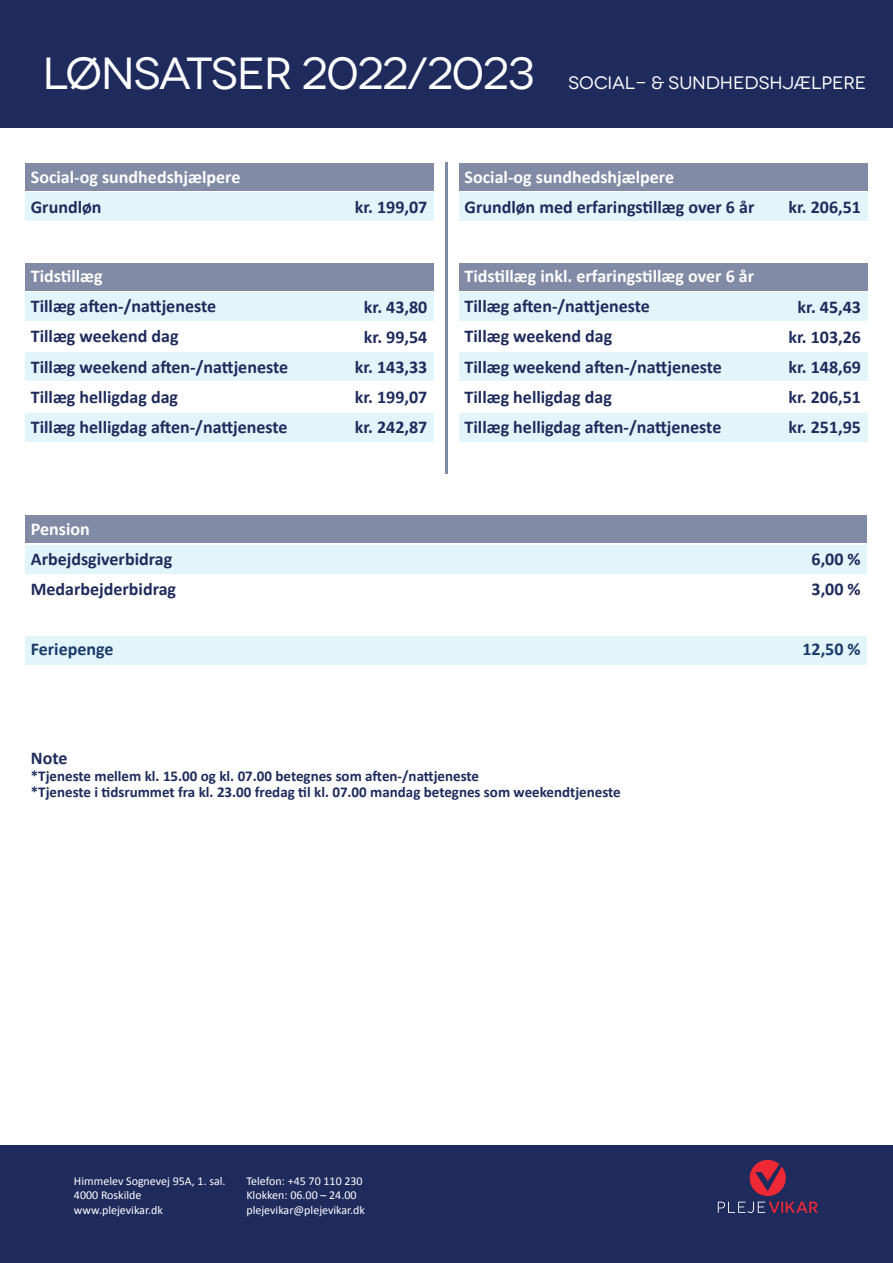
<style>
.page{position:relative;width:893px;height:1263px;background:#fff}
.page>*{position:absolute;margin:0;border:0;box-sizing:border-box;transform-origin:0 0}
.t1{font:45px "Novecentowide";letter-spacing:-.025em;color:#fff}
.t2{font:700 18px/30px "Calibri";color:#1f2b5d}
.t3{font:700 18px "Calibri";color:#fff}
.t4{font:18px "Novecentowide";color:#fff}
.t5{font:700 15px/16.5px "Calibri";color:#1f2b5d}
.t6{font:12px/14.4px "Calibri";color:#fff}
</style>
<div class="page">
<div style="left:0;top:0;width:893px;height:128px;background:#1f2b5d"></div>
<div style="left:0;top:1145px;width:893px;height:118px;background:#1f2b5d"></div>
<svg style="left:718px;top:1160px;width:100px;height:53px"></svg>
<div style="left:26px;top:293px;width:408px;height:28px;background:#e2f5fa"></div>
<div style="left:26px;top:352px;width:408px;height:29px;background:#e2f5fa"></div>
<div style="left:26px;top:414px;width:408px;height:28px;background:#e2f5fa"></div>
<div style="left:26px;top:193px;width:408px;height:28px;background:#e2f5fa"></div>
<div style="left:26px;top:163px;width:408px;height:27px;background:#828ba5"></div>
<div style="left:26px;top:263px;width:408px;height:27px;background:#828ba5"></div>
<div style="left:26px;top:545px;width:841px;height:29px;background:#e2f5fa"></div>
<div style="left:26px;top:515px;width:841px;height:28px;background:#828ba5"></div>
<div style="left:459px;top:293px;width:408px;height:28px;background:#e2f5fa"></div>
<div style="left:459px;top:352px;width:408px;height:29px;background:#e2f5fa"></div>
<div style="left:459px;top:414px;width:408px;height:28px;background:#e2f5fa"></div>
<div style="left:459px;top:193px;width:408px;height:28px;background:#e2f5fa"></div>
<div style="left:459px;top:163px;width:408px;height:27px;background:#828ba5"></div>
<div style="left:459px;top:263px;width:408px;height:27px;background:#828ba5"></div>
<hr style="left:445px;top:163px;width:3px;height:311px;background:#1c2d5c">
<div style="left:26px;top:636px;width:841px;height:28px;background:#e2f5fa"></div>
<h1 class="t1" style="left:43px;top:47px;width:493px">LØNSATSER 2022/2023</h1>
<p class="t4" style="left:568px;top:72px;width:299px">SOCIAL- &amp; SUNDHEDSHJÆLPERE</p>
<p class="t3" style="left:31px;top:164px;width:211px">Social-og sundhedshjælpere</p>
<p class="t2" style="left:31px;top:191px;width:72px">Grundløn</p>
<p class="t2" style="left:355px;top:191px;width:74px">kr. 199,07</p>
<p class="t3" style="left:31px;top:264px;width:73px">Tidstillæg</p>
<p class="t2" style="left:31px;top:291px;width:259px">Tillæg aften-/nattjeneste<br>Tillæg weekend dag<br>Tillæg weekend aften-/nattjeneste<br>Tillæg helligdag dag<br>Tillæg helligdag aften-/nattjeneste</p>
<p class="t2" style="left:355px;top:291px;width:74px;text-align:center">kr. 43,80 kr. 99,54 kr. 143,33 kr. 199,07 kr. 242,87</p>
<p class="t3" style="left:31px;top:516px;width:60px">Pension</p>
<p class="t2" style="left:31px;top:543px;width:147px">Arbejdsgiverbidrag<br>Medarbejderbidrag</p>
<p class="t2" style="left:31px;top:633px;width:84px">Feriepenge</p>
<p class="t3" style="left:465px;top:164px;width:211px">Social-og sundhedshjælpere</p>
<p class="t2" style="left:465px;top:191px;width:291px">Grundløn med erfaringstillæg over 6 år</p>
<p class="t2" style="left:788px;top:191px;width:74px">kr. 206,51</p>
<p class="t3" style="left:465px;top:264px;width:291px">Tidstillæg inkl. erfaringstillæg over 6 år</p>
<p class="t2" style="left:465px;top:291px;width:259px">Tillæg aften-/nattjeneste<br>Tillæg weekend dag<br>Tillæg weekend aften-/nattjeneste<br>Tillæg helligdag dag<br>Tillæg helligdag aften-/nattjeneste</p>
<p class="t2" style="left:788px;top:291px;width:74px;text-align:center">kr. 45,43 kr. 103,26 kr. 148,69 kr. 206,51 kr. 251,95</p>
<p class="t2" style="left:811px;top:543px;width:51px">6,00 %<br>3,00 %</p>
<p class="t2" style="left:802px;top:633px;width:60px">12,50 %</p>
<p class="t2" style="left:31px;top:742px;width:38px">Note</p>
<p class="t5" style="left:31px;top:767px;width:591px">*Tjeneste mellem kl. 15.00 og kl. 07.00 betegnes som aften-/nattjeneste<br>*Tjeneste i tidsrummet fra kl. 23.00 fredag til kl. 07.00 mandag betegnes som weekendtjeneste</p>
<p class="t6" style="left:74px;top:1173px;width:153px">Himmelev Sognevej 95A, 1. sal.<br>4000 Roskilde www.plejevikar.dk</p>
<p class="t6" style="left:246px;top:1173px;width:120px">Telefon: +45 70 110 230<br>Klokken: 06.00 – 24.00 plejevikar@plejevikar.dk</p>
</div>
